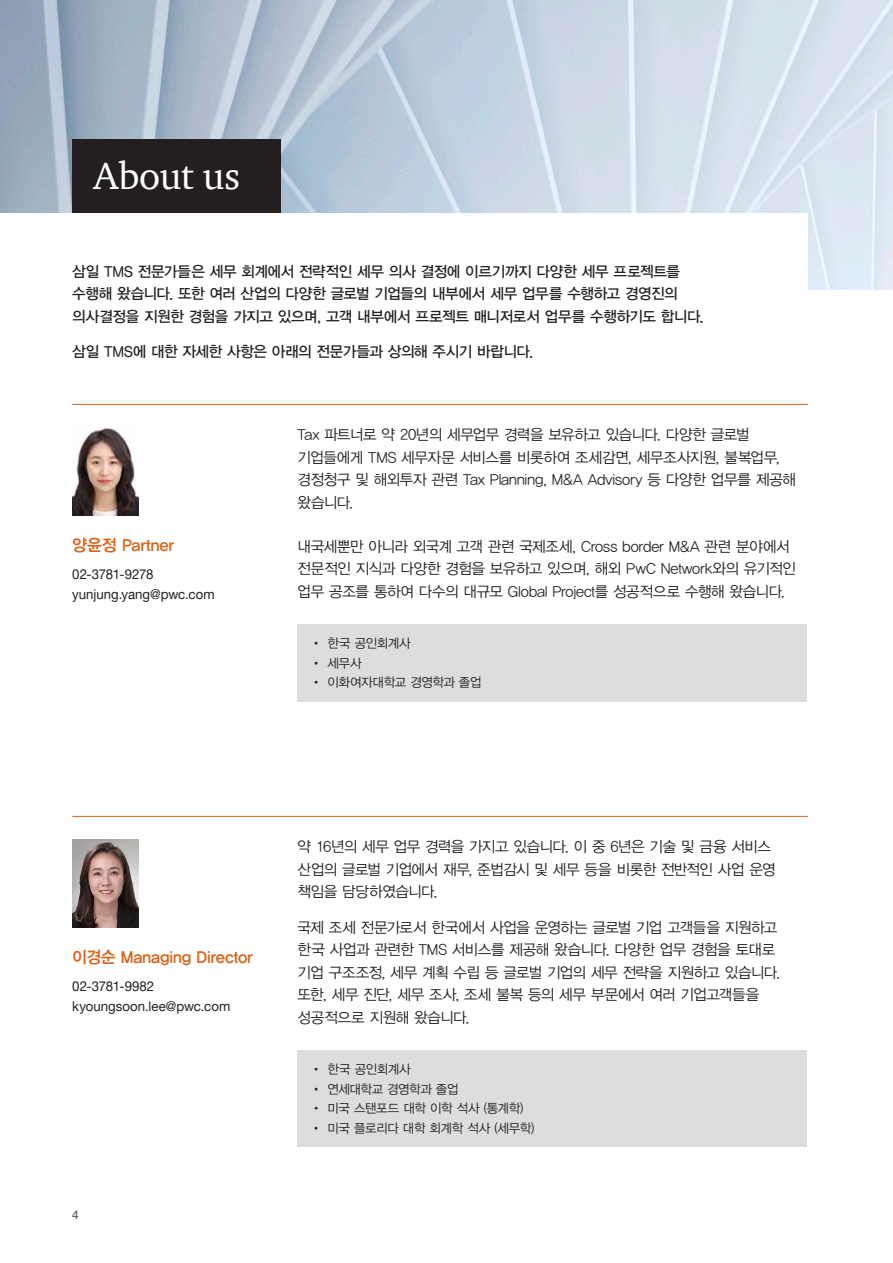
<style>
.page{position:relative;width:893px;height:1263px;background:#fff}
.page>*{position:absolute;margin:0;border:0;box-sizing:border-box;transform-origin:0 0}
.t1{font:39px "ITC Charter Com";letter-spacing:-.005em;color:#fff}
.t2{font:16.5px "YDVYGO34";letter-spacing:-.02em;color:#d8651c}
.t3{font:15px/22.5px "YDVYGO32";letter-spacing:-.025em;color:#231f20}
.t4{font:15px/22.5px "YDVYGO33";letter-spacing:-.02em;color:#231f20}
.t5{font:13.5px "Helvetica Neue LT Pro";color:#231f20}
.t6{font:13.5px "Helvetica Neue LT Pro";letter-spacing:-.025em;color:#231f20}
.t7{font:12.75px "YDVYGO32";letter-spacing:-.035em;color:#231f20}
.t8{font:500 12px "Helvetica Neue LT Pro";color:#636366}
</style>
<div class="page">
<img style="left:72px;top:427px;width:66px;height:88px">
<img style="left:0;top:0;width:893px;height:289px">
<div style="left:0;top:213px;width:808px;height:165px;background:#fff"></div>
<div style="left:298px;top:1050px;width:509px;height:97px;background:#dcdddf"></div>
<img style="left:72px;top:839px;width:66px;height:88px">
<hr style="left:72px;top:816px;width:736px;height:1px;background:#d8651c">
<div style="left:298px;top:624px;width:509px;height:77px;background:#dcdddf"></div>
<hr style="left:72px;top:404px;width:736px;height:1px;background:#d8651c">
<div style="left:72px;top:140px;width:209px;height:73px;background:#231f20"></div>
<p class="t1" style="left:94px;top:152px;width:148px">About us</p>
<p class="t4" style="left:72px;top:259px;width:633px">삼일 TMS 전문가들은 세무 회계에서 전략적인 세무 의사 결정에 이르기까지 다양한 세무 프로젝트를 수행해 왔습니다. 또한 여러 산업의 다양한 글로벌 기업들의 내부에서 세무 업무를 수행하고 경영진의 의사결정을 지원한 경험을 가지고 있으며, 고객 내부에서 프로젝트 매니저로서 업무를 수행하기도 합니다.</p>
<p class="t4" style="left:72px;top:339px;width:462px">삼일 TMS에 대한 자세한 사항은 아래의 전문가들과 상의해 주시기 바랍니다.</p>
<p class="t2" style="left:72px;top:534px;width:103px">양윤정 Partner</p>
<p class="t6" style="left:72px;top:566px;width:83px">02-3781-9278</p>
<p class="t5" style="left:72px;top:586px;width:144px">yunjung.yang@pwc.com</p>
<p class="t3" style="left:298px;top:423px;width:500px">Tax 파트너로 약 20년의 세무업무 경력을 보유하고 있습니다. 다양한 글로벌 기업들에게 TMS 세무자문 서비스를 비롯하여 조세감면, 세무조사지원, 불복업무, 경정청구 및 해외투자 관련 Tax Planning, M&amp;A Advisory 등 다양한 업무를 제공해 왔습니다.</p>
<p class="t3" style="left:298px;top:534px;width:500px">내국세뿐만 아니라 외국계 고객 관련 국제조세, Cross border M&amp;A 관련 분야에서 전문적인 지식과 다양한 경험을 보유하고 있으며, 해외 PwC Network와의 유기적인 업무 공조를 통하여 다수의 대규모 Global Project를 성공적으로 수행해 왔습니다.</p>
<p class="t7" style="left:310px;top:635px;width:102px">• 한국 공인회계사</p>
<p class="t7" style="left:310px;top:654px;width:53px">• 세무사</p>
<p class="t7" style="left:310px;top:674px;width:173px">• 이화여자대학교 경영학과 졸업</p>
<p class="t2" style="left:72px;top:946px;width:182px">이경순 Managing Director</p>
<p class="t5" style="left:72px;top:978px;width:84px">02-3781-9982</p>
<p class="t5" style="left:72px;top:997px;width:160px">kyoungsoon.lee@pwc.com</p>
<p class="t8" style="left:72px;top:1207px;width:8px">4</p>
<p class="t3" style="left:298px;top:835px;width:480px">약 16년의 세무 업무 경력을 가지고 있습니다. 이 중 6년은 기술 및 금융 서비스 산업의 글로벌 기업에서 재무, 준법감시 및 세무 등을 비롯한 전반적인 사업 운영 책임을 담당하였습니다.</p>
<p class="t3" style="left:298px;top:915px;width:484px">국제 조세 전문가로서 한국에서 사업을 운영하는 글로벌 기업 고객들을 지원하고 한국 사업과 관련한 TMS 서비스를 제공해 왔습니다. 다양한 업무 경험을 토대로 기업 구조조정, 세무 계획 수립 등 글로벌 기업의 세무 전략을 지원하고 있습니다. 또한, 세무 진단, 세무 조사, 조세 불복 등의 세무 부문에서 여러 기업고객들을 성공적으로 지원해 왔습니다.</p>
<p class="t7" style="left:310px;top:1061px;width:102px">• 한국 공인회계사</p>
<p class="t7" style="left:310px;top:1080px;width:150px">• 연세대학교 경영학과 졸업</p>
<p class="t7" style="left:310px;top:1100px;width:214px">• 미국 스탠포드 대학 이학 석사 (통계학)</p>
<p class="t7" style="left:310px;top:1119px;width:226px">• 미국 플로리다 대학 회계학 석사 (세무학)</p>
</div>
